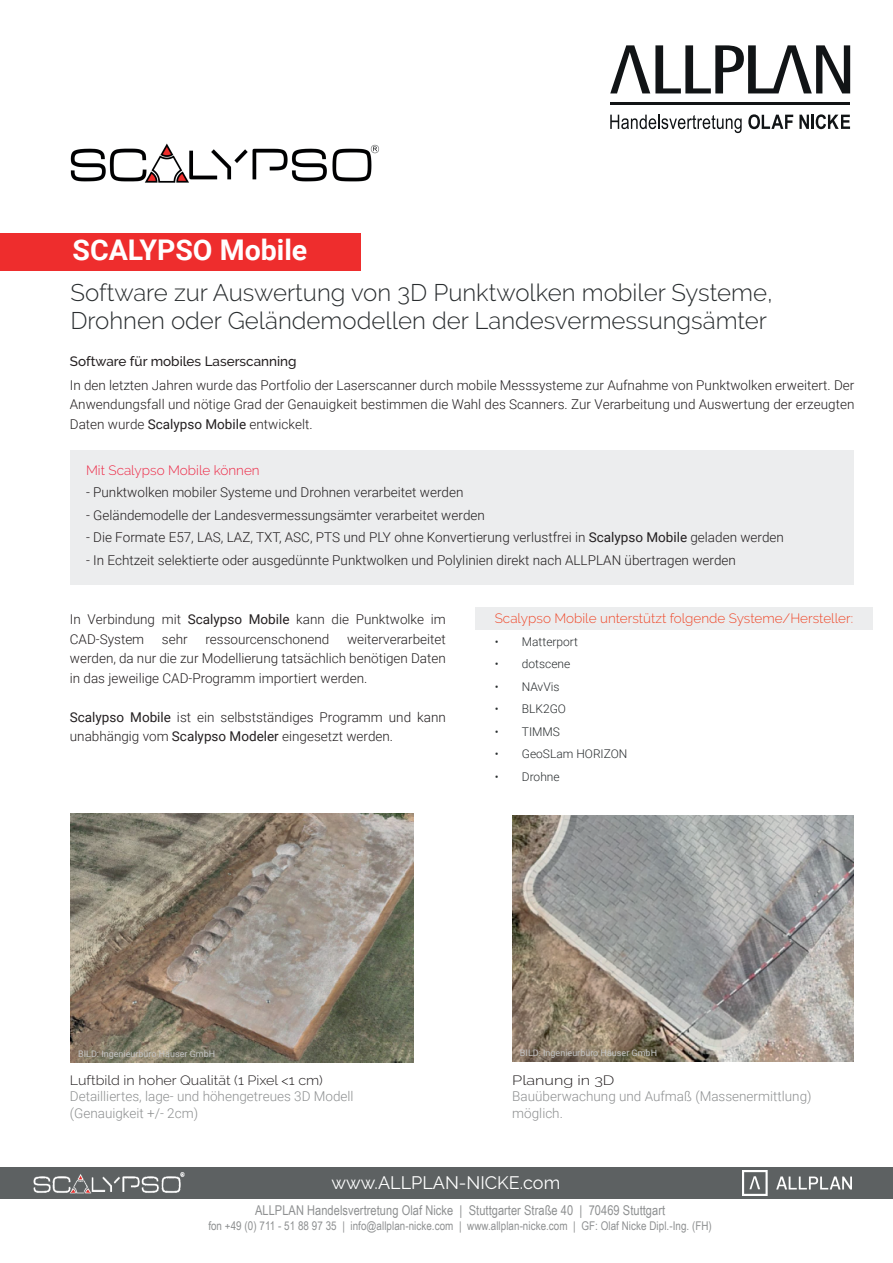
<style>
.page{position:relative;width:893px;height:1263px;background:#fff}
.page>*{position:absolute;margin:0;border:0;box-sizing:border-box;transform-origin:0 0}
.t1{font:700 28.5px "Roboto";color:#fff}
.t2{font:300 24px/28.8px "Raleway";color:#292d2f}
.t3{font:18px "Raleway";color:#fff}
.t4{font:300 13.5px/19.5px "Roboto";color:#231f20;text-align:justify}
.t5{font:300 13.5px/16.5px "Roboto";color:#8e9091}
.t6{font:13.5px "Arial Narrow";letter-spacing:.005em;color:#8e9091}
.t7{font:300 13.5px "Raleway";color:#ef492b}
.t8{font:300 13.5px "Raleway";color:#231f20;scale:1.06 1}
.t9{font:500 13.5px "Raleway";color:#231f20}
.t10{font:300 13.5px "Raleway";color:#ed2946}
.t11{font:300 13.5px "Raleway";color:#231f20;scale:1.2 1}
.t12{font:12px "Arial Narrow";letter-spacing:.005em;color:#8e9091}
.t13{font:300 12px "Roboto";color:#292d2f}
.t14{font:9px "Roboto";color:#c2c3c3}
.s1{font-weight:400}
</style>
<div class="page">
<div style="left:476px;top:607px;width:397px;height:23px;background:#e6e7e9"></div>
<div style="left:71px;top:450px;width:783px;height:135px;background:#e6e7e9"></div>
<svg style="left:610px;top:115px;width:132px;height:18px"></svg>
<svg style="left:748px;top:114px;width:45px;height:15px"></svg>
<svg style="left:799px;top:115px;width:10px;height:14px"></svg>
<hr style="left:811px;top:115px;width:3px;height:14px;background:#111416">
<svg style="left:816px;top:114px;width:34px;height:15px"></svg>
<svg style="left:610px;top:45px;width:240px;height:48px"></svg>
<hr style="left:610px;top:103px;width:240px;height:2px;background:#111416">
<div style="left:0;top:1167px;width:893px;height:31px;background:#5d6162"></div>
<img style="left:34px;top:1172px;width:151px;height:27px">
<img style="left:743px;top:1170px;width:108px;height:25px">
<img style="left:70px;top:143px;width:309px;height:40px">
<div style="left:0;top:233px;width:360px;height:37px;background:#ee2d2d"></div>
<img style="left:70px;top:814px;width:343px;height:249px">
<img style="left:512px;top:815px;width:342px;height:246px">
<h1 class="t1" style="left:73px;top:230px;width:236px">SCALYPSO Mobile</h1>
<h2 class="t2" style="left:70px;top:278px;width:704px">Software zur Auswertung von 3D Punktwolken mobiler Systeme,<br>Drohnen oder Geländemodellen der Landesvermessungsämter</h2>
<p class="t9" style="left:70px;top:353px;width:228px">Software für mobiles Laserscanning</p>
<p class="t4" style="left:70px;top:375px;width:786px">In den letzten Jahren wurde das Portfolio der Laserscanner durch mobile Messsysteme zur Aufnahme von Punktwolken erweitert. Der Anwendungsfall und nötige Grad der Genauigkeit bestimmen die Wahl des Scanners. Zur Verarbeitung und Auswertung der erzeugten Daten wurde <span class="s1">Scalypso Mobile</span> entwickelt.</p>
<p class="t10" style="left:86px;top:462px;width:175px">Mit Scalypso Mobile können</p>
<p class="t4" style="left:86px;top:482px;width:379px">- Punktwolken mobiler Systeme und Drohnen verarbeitet werden</p>
<p class="t4" style="left:86px;top:505px;width:400px">- Geländemodelle der Landesvermessungsämter verarbeitet werden</p>
<p class="t4" style="left:86px;top:527px;width:699px">- Die Formate E57, LAS, LAZ, TXT, ASC, PTS und PLY ohne Konvertierung verlustfrei in <span class="s1">Scalypso Mobile</span> geladen werden</p>
<p class="t4" style="left:86px;top:550px;width:651px">- In Echtzeit selektierte oder ausgedünnte Punktwolken und Polylinien direkt nach ALLPLAN übertragen werden</p>
<p class="t4" style="left:70px;top:609px;width:377px">In Verbindung mit <span class="s1">Scalypso Mobile</span> kann die Punktwolke im<br>CAD-System</p>
<p class="t4" style="left:70px;top:629px;width:377px;text-indent:277px">weiterverarbeitet werden, da nur die zur Modellierung tatsächlich benötigen Daten in das jeweilige CAD-Programm importiert werden.</p>
<p class="t4" style="left:70px;top:707px;width:377px"><span class="s1">Scalypso Mobile</span> ist ein selbstständiges Programm und kann unabhängig vom <span class="s1">Scalypso Modeler</span> eingesetzt werden.</p>
<p class="t4" style="left:162px;top:629px;width:27px">sehr</p>
<p class="t4" style="left:205px;top:629px;width:125px">ressourcenschonend</p>
<p class="t7" style="left:495px;top:610px;width:360px">Scalypso Mobile unterstützt folgende Systeme/Hersteller:</p>
<p class="t13" style="left:495px;top:633px;width:85px">• Matterport</p>
<p class="t13" style="left:495px;top:655px;width:77px">• dotscene</p>
<p class="t13" style="left:495px;top:678px;width:66px">• NAvVis</p>
<p class="t13" style="left:495px;top:700px;width:73px">• BLK2GO</p>
<p class="t13" style="left:495px;top:723px;width:67px">• TIMMS</p>
<p class="t13" style="left:495px;top:745px;width:134px">• GeoSLam HORIZON</p>
<p class="t13" style="left:495px;top:768px;width:66px">• Drohne</p>
<p class="t14" style="left:78px;top:1047px;width:139px">BILD: Ingenieurbüro Häuser GmbH</p>
<p class="t14" style="left:520px;top:1047px;width:139px">BILD: Ingenieurbüro Häuser GmbH</p>
<p class="t8" style="left:70px;top:1072px;width:240px">Luftbild in hoher Qualität (1 Pixel &lt;1 cm)</p>
<p class="t5" style="left:70px;top:1087px;width:285px">Detailliertes, lage- und höhengetreues 3D Modell (Genauigkeit +/- 2cm)</p>
<p class="t11" style="left:512px;top:1072px;width:87px">Planung in 3D</p>
<p class="t5" style="left:512px;top:1088px;width:301px">Bauüberwachung und Aufmaß (Massenermittlung) möglich.</p>
<h3 class="t3" style="left:332px;top:1172px;width:230px">www.ALLPLAN-NICKE.com</h3>
<p class="t6" style="left:255px;top:1201px;width:412px">ALLPLAN Handelsvertretung Olaf Nicke | Stuttgarter Straße 40 | 70469 Stuttgart</p>
<p class="t12" style="left:208px;top:1217px;width:505px">fon +49 (0) 711 - 51 88 97 35 | info@allplan-nicke.com | www.allplan-nicke.com | GF: Olaf Nicke Dipl.-Ing. (FH)</p>
</div>
